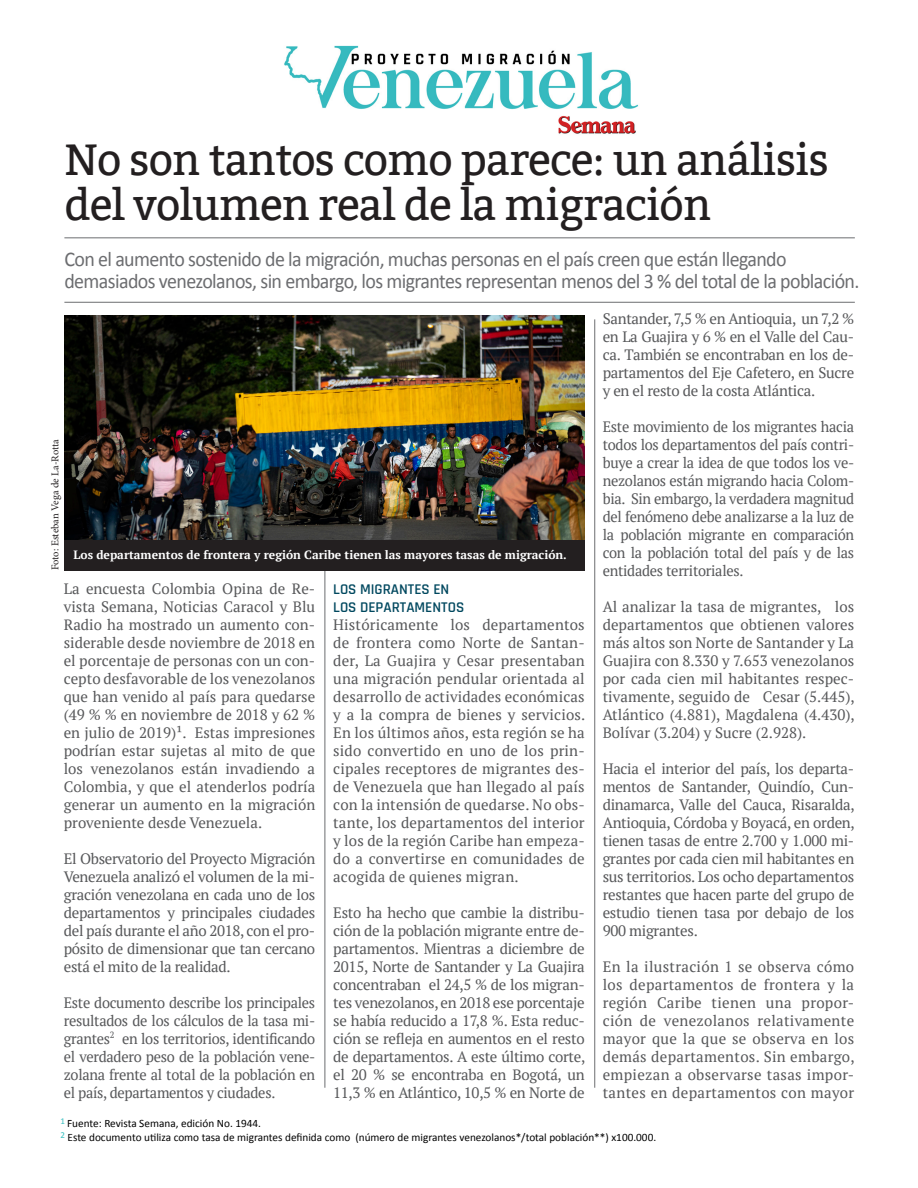
<style>
.page{position:relative;width:918px;height:1188px;background:#fff}
.page>*{position:absolute;margin:0;border:0;box-sizing:border-box;transform-origin:0 0}
.t1{font:43.5px/45px "Bitter";letter-spacing:-.02em;color:#231f20}
.t2{font:21px/22.5px "Calibri";letter-spacing:-.03em;color:#6c6d70;scale:.95 1}
.t3{font:15px/18px "PT Serif";letter-spacing:-.02em;color:#57585a;text-align:justify}
.t4{font:600 15px "Rajdhani";color:#01485f}
.t5{font:700 12px "PT Serif";color:#fff}
.t6{font:11.25px "Calibri";color:#000}
.t7{font:10.5px "Minion Pro";letter-spacing:-.005em;color:#231f20}
</style>
<div class="page">
<img style="left:284px;top:45px;width:355px;height:89px">
<hr style="left:64px;top:237px;width:791px;height:1px;background:#6c6d70">
<hr style="left:64px;top:302px;width:791px;height:1px;background:#6c6d70">
<hr style="left:325px;top:319px;width:1px;height:769px;background:#6c6d70">
<hr style="left:594px;top:319px;width:1px;height:769px;background:#6c6d70">
<div style="left:64px;top:539px;width:521px;height:32px;background:#231f20"></div>
<img style="left:64px;top:315px;width:521px;height:224px">
<p class="t1" style="left:64px;top:138px;width:766px">No son tantos como parece: un análisis del volumen real de la migración</p>
<p class="t2" style="left:64px;top:247px;width:838px">Con el aumento sostenido de la migración, muchas personas en el país creen que están llegando demasiados venezolanos, sin embargo, los migrantes representan menos del 3 % del total de la población.</p>
<p class="t7" style="left:48px;top:570px;width:133px;rotate:-90deg">Foto: Esteban Vega de La-Rotta</p>
<p class="t5" style="left:74px;top:546px;width:495px">Los departamentos de frontera y región Caribe tienen las mayores tasas de migración.</p>
<p class="t3" style="left:64px;top:580px;width:253px">La encuesta Colombia Opina de Re&shy;vista Semana, Noticias Caracol y Blu Radio ha mostrado un aumento con&shy;siderable desde noviembre de 2018 en el porcentaje de personas con un con&shy;cepto desfavorable de los venezolanos que han venido al país para quedarse (49 % % en noviembre de 2018 y 62 % en julio de 2019)¹. Estas impresiones podrían estar sujetas al mito de que los venezolanos están invadiendo a Colombia, y que el atenderlos podría generar un aumento en la migración proveniente desde Venezuela.</p>
<p class="t3" style="left:64px;top:850px;width:253px">El Observatorio del Proyecto Migración Venezuela analizó el volumen de la mi&shy;gración venezolana en cada uno de los departamentos y principales ciudades del país durante el año 2018, con el pro&shy;pósito de dimensionar que tan cercano está el mito de la realidad.</p>
<p class="t3" style="left:64px;top:994px;width:253px">Este documento describe los principales resultados de los cálculos de la tasa mi&shy;grantes<sup>2</sup> en los territorios, identificando el verdadero peso de la población vene&shy;zolana frente al total de la población en el país, departamentos y ciudades.</p>
<p class="t4" style="left:333px;top:580px;width:118px">LOS MIGRANTES EN</p>
<p class="t4" style="left:333px;top:598px;width:133px">LOS DEPARTAMENTOS</p>
<p class="t3" style="left:333px;top:616px;width:254px">Históricamente los departamentos de frontera como Norte de Santan&shy;der, La Guajira y Cesar presentaban una migración pendular orientada al desarrollo de actividades económicas y a la compra de bienes y servicios.<br>En los últimos años, esta región se ha sido convertido en uno de los prin&shy;cipales receptores de migrantes des&shy;de Venezuela que han llegado al país con la intensión de quedarse. No obs&shy;tante, los departamentos del interior y los de la región Caribe han empeza&shy;do a convertirse en comunidades de acogida de quienes migran.</p>
<p class="t3" style="left:333px;top:904px;width:254px">Esto ha hecho que cambie la distribu&shy;ción de la población migrante entre de&shy;partamentos. Mientras a diciembre de 2015, Norte de Santander y La Guajira concentraban el 24,5 % de los migran&shy;tes venezolanos, en 2018 ese porcentaje se había reducido a 17,8 %. Esta reduc&shy;ción se refleja en aumentos en el resto de departamentos. A este último corte, el 20 % se encontraba en Bogotá, un 11,3 % en Atlántico, 10,5 % en Norte de</p>
<p class="t3" style="left:603px;top:310px;width:253px">Santander, 7,5 % en Antioquia, un 7,2 % en La Guajira y 6 % en el Valle del Cau&shy;ca. También se encontraban en los de&shy;partamentos del Eje Cafetero, en Sucre y en el resto de la costa Atlántica.</p>
<p class="t3" style="left:603px;top:418px;width:253px">Este movimiento de los migrantes hacia todos los departamentos del país contri&shy;buye a crear la idea de que todos los ve&shy;nezolanos están migrando hacia Colom&shy;bia. Sin embargo, la verdadera magnitud del fenómeno debe analizarse a la luz de la población migrante en comparación con la población total del país y de las entidades territoriales.</p>
<p class="t3" style="left:603px;top:598px;width:254px">Al analizar la tasa de migrantes, los departamentos que obtienen valores más altos son Norte de Santander y La Guajira con 8.330 y 7.653 venezolanos por cada cien mil habitantes respec&shy;tivamente, seguido de Cesar (5.445), Atlántico (4.881), Magdalena (4.430), Bolívar (3.204) y Sucre (2.928).</p>
<p class="t3" style="left:603px;top:760px;width:254px">Hacia el interior del país, los departa&shy;mentos de Santander, Quindío, Cun&shy;dinamarca, Valle del Cauca, Risaralda, Antioquia, Córdoba y Boyacá, en orden, tienen tasas de entre 2.700 y 1.000 mi&shy;grantes por cada cien mil habitantes en sus territorios. Los ocho departamentos restantes que hacen parte del grupo de estudio tienen tasa por debajo de los 900 migrantes.</p>
<p class="t3" style="left:603px;top:958px;width:254px">En la ilustración 1 se observa cómo los departamentos de frontera y la región Caribe tienen una propor&shy;ción de venezolanos relativamente mayor que la que se observa en los demás departamentos. Sin embargo, empiezan a observarse tasas impor&shy;tantes en departamentos con mayor</p>
<p class="t6" style="left:60px;top:1116px;width:202px"><sup>1</sup> Fuente: Revista Semana, edición No. 1944.</p>
<p class="t6" style="left:60px;top:1130px;width:597px"><sup>2</sup> Este documento utiliza como tasa de migrantes definida como (número de migrantes venezolanos*/total población**) x100.000.</p>
</div>
